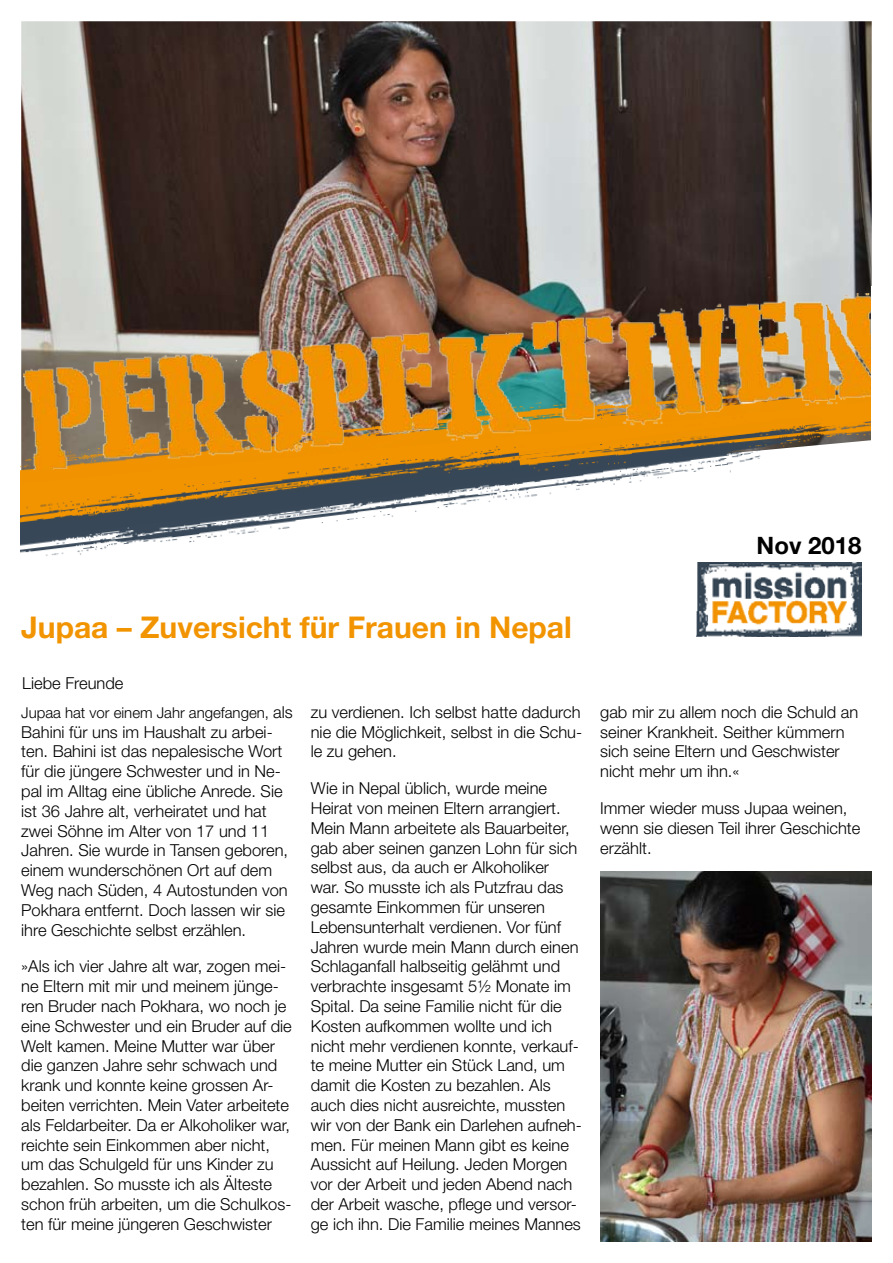
<style>
.page{position:relative;width:893px;height:1263px;background:#fff}
.page>*{position:absolute;margin:0;border:0;box-sizing:border-box;transform-origin:0 0}
.t1{font:700 30px "Helvetica Neue LT Std";color:#f29400}
.t2{font:700 24px "Helvetica Neue LT Std";color:#000}
.t3{font:300 16.5px/19.8px "Helvetica Neue LT Std";color:#000}
.t4{font:300 15px "Helvetica Neue LT Std";color:#000}
.s1{font-size:16.5px}
</style>
<div class="page">
<img style="left:21px;top:21px;width:851px;height:316px">
<img style="left:20px;top:403px;width:805px;height:160px">
<img style="left:514px;top:470px;width:311px;height:35px">
<img style="left:23px;top:293px;width:849px;height:177px">
<img style="left:697px;top:563px;width:164px;height:74px">
<img style="left:600px;top:872px;width:272px;height:370px">
<h2 class="t2" style="left:757px;top:530px;width:106px">Nov 2018</h2>
<h1 class="t1" style="left:21px;top:609px;width:552px">Jupaa – Zuversicht für Frauen in Nepal</h1>
<p class="t3" style="left:22px;top:673px;width:103px">Liebe Freunde</p>
<p class="t4" style="left:21px;top:703px;width:273px">Jupaa hat vor einem Jahr angefangen, <span class="s1">als</span></p>
<p class="t3" style="left:21px;top:721px;width:268px">Bahini für uns im Haushalt zu arbei&shy;ten. Bahini ist das nepalesische Wort für die jüngere Schwester und in Ne&shy;pal im Alltag eine übliche Anrede. Sie ist 36 Jahre alt, verheiratet und hat zwei Söhne im Alter von 17 und 11<br>Jahren. Sie wurde in Tansen geboren, einem wunderschönen Ort auf dem Weg nach Süden, 4 Autostunden von Pokhara entfernt. Doch lassen wir sie ihre Geschichte selbst erzählen.</p>
<p class="t3" style="left:21px;top:956px;width:272px">»Als ich vier Jahre alt war, zogen mei&shy;ne Eltern mit mir und meinem jünge&shy;ren Bruder nach Pokhara, wo noch je eine Schwester und ein Bruder auf die Welt kamen. Meine Mutter war über die ganzen Jahre sehr schwach und krank und konnte keine grossen Ar&shy;beiten verrichten. Mein Vater arbeitete als Feldarbeiter. Da er Alkoholiker war, reichte sein Einkommen aber nicht, um das Schulgeld für uns Kinder zu bezahlen. So musste ich als Älteste schon früh arbeiten, um die Schulkos&shy;ten für meine jüngeren Geschwister</p>
<p class="t3" style="left:311px;top:701px;width:273px;text-align:justify">zu verdienen. Ich selbst hatte dadurch nie die Möglichkeit, selbst in die Schu&shy;le zu gehen.</p>
<p class="t3" style="left:311px;top:778px;width:273px">Wie in Nepal üblich, wurde meine Heirat von meinen Eltern arrangiert.<br>Mein Mann arbeitete als Bauarbeiter, gab aber seinen ganzen Lohn für sich selbst aus, da auch er Alkoholiker war. So musste ich als Putzfrau das gesamte Einkommen für unseren Lebensunterhalt verdienen. Vor fünf Jahren wurde mein Mann durch einen Schlaganfall halbseitig gelähmt und verbrachte insgesamt 5½ Monate im Spital. Da seine Familie nicht für die Kosten aufkommen wollte und ich nicht mehr verdienen konnte, verkauf&shy;te meine Mutter ein Stück Land, um damit die Kosten zu bezahlen. Als auch dies nicht ausreichte, mussten wir von der Bank ein Darlehen aufneh&shy;men. Für meinen Mann gibt es keine Aussicht auf Heilung. Jeden Morgen vor der Arbeit und jeden Abend nach der Arbeit wasche, pflege und versor&shy;ge ich ihn. Die Familie meines Mannes</p>
<p class="t3" style="left:600px;top:701px;width:259px">gab mir zu allem noch die Schuld an seiner Krankheit. Seither kümmern sich seine Eltern und Geschwister nicht mehr um ihn.«</p>
<p class="t3" style="left:600px;top:798px;width:262px">Immer wieder muss Jupaa weinen, wenn sie diesen Teil ihrer Geschichte erzählt.</p>
</div>
